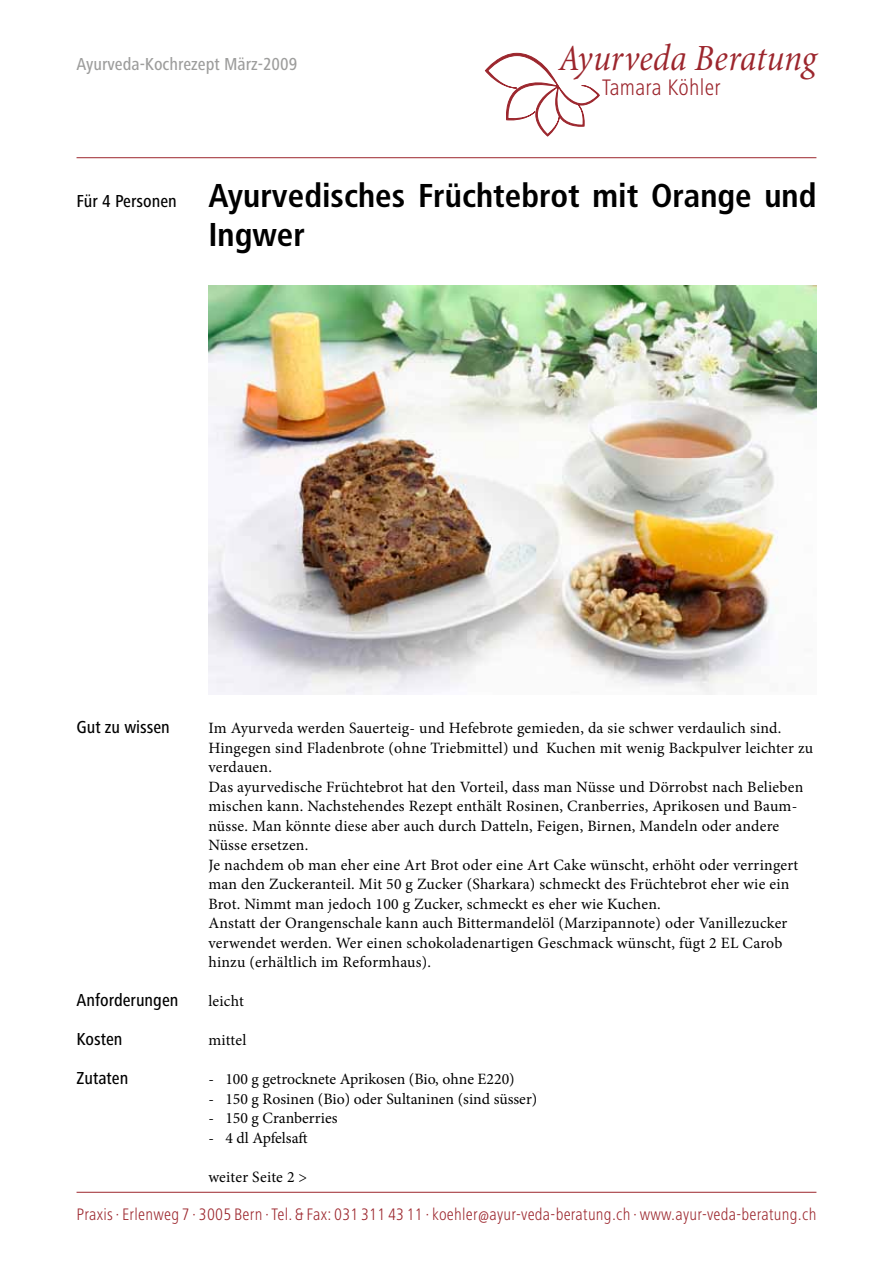
<style>
.page{position:relative;width:893px;height:1263px;background:#fff}
.page>*{position:absolute;margin:0;border:0;box-sizing:border-box;transform-origin:0 0}
.t1{font:italic condensed 37.5px "Minion";color:#9c262d}
.t2{font:700 condensed 33px/39px "Frutiger";color:#000}
.t3{font:300 condensed 23.25px "Frutiger Next LT";letter-spacing:.01em;color:#9c262d}
.t4{font:500 condensed 18px/39px "Frutiger Next LT";color:#000}
.t5{font:500 condensed 18px "Frutiger Next LT";color:#9d9d9c}
.t6{font:300 condensed 17.25px "Frutiger Next LT";letter-spacing:.015em;color:#9c262d}
.t7{font:15.75px/19.5px "Minion Pro";letter-spacing:.01em;color:#000}
.s1{font-family:"Frutiger Next LT";font-weight:500;font-size:18px}
</style>
<div class="page">
<svg style="left:484px;top:53px;width:116px;height:84px"></svg>
<hr style="left:77px;top:1192px;width:739px;height:1px;background:#9c262d">
<hr style="left:77px;top:157px;width:739px;height:1px;background:#9c262d">
<img style="left:208px;top:285px;width:608px;height:409px">
<p class="t5" style="left:77px;top:54px;width:222px">Ayurveda-Kochrezept März-2009</p>
<h1 class="t1" style="left:559px;top:39px;width:259px">Ayurveda Beratung</h1>
<h3 class="t3" style="left:602px;top:75px;width:120px">Tamara Köhler</h3>
<h2 class="t2" style="left:208px;top:176px;width:610px;text-indent:-132px"><span class="s1">Für 4 Personen</span> Ayurvedisches Früchtebrot mit Orange und<br>Ingwer</h2>
<p class="t4" style="left:77px;top:708px;width:95px">Gut zu wissen</p>
<p class="t7" style="left:208px;top:718px;width:606px">Im Ayurveda werden Sauerteig- und Hefebrote gemieden, da sie schwer verdaulich sind.<br>Hingegen sind Fladenbrote (ohne Triebmittel) und Kuchen mit wenig Backpulver leichter zu verdauen.<br>Das ayurvedische Früchtebrot hat den Vorteil, dass man Nüsse und Dörrobst nach Belieben mischen kann. Nachstehendes Rezept enthält Rosinen, Cranberries, Aprikosen und Baum&shy;nüsse. Man könnte diese aber auch durch Datteln, Feigen, Birnen, Mandeln oder andere Nüsse ersetzen.<br>Je nachdem ob man eher eine Art Brot oder eine Art Cake wünscht, erhöht oder verringert man den Zuckeranteil. Mit 50 g Zucker (Sharkara) schmeckt des Früchtebrot eher wie ein Brot. Nimmt man jedoch 100 g Zucker, schmeckt es eher wie Kuchen.<br>Anstatt der Orangenschale kann auch Bittermandelöl (Marzipannote) oder Vanillezucker verwendet werden. Wer einen schokoladenartigen Geschmack wünscht, fügt 2 EL Carob hinzu (erhältlich im Reformhaus).</p>
<p class="t4" style="left:77px;top:981px;width:103px">Anforderungen</p>
<p class="t7" style="left:208px;top:991px;width:37px">leicht</p>
<p class="t4" style="left:77px;top:1020px;width:53px">Kosten<br>Zutaten</p>
<p class="t7" style="left:208px;top:1030px;width:40px">mittel</p>
<p class="t7" style="left:208px;top:1069px;width:308px">- 100 g getrocknete Aprikosen (Bio, ohne E220)</p>
<p class="t7" style="left:208px;top:1089px;width:330px">- 150 g Rosinen (Bio) oder Sultaninen (sind süsser)</p>
<p class="t7" style="left:208px;top:1108px;width:131px">- 150 g Cranberries</p>
<p class="t7" style="left:208px;top:1128px;width:101px">- 4 dl Apfelsaft</p>
<p class="t7" style="left:208px;top:1167px;width:100px">weiter Seite 2 &gt;</p>
<p class="t6" style="left:77px;top:1205px;width:741px">Praxis · Erlenweg 7 · 3005 Bern · Tel. &amp; Fax: 031 311 43 11 · koehler@ayur-veda-beratung.ch · www.ayur-veda-beratung.ch</p>
</div>
